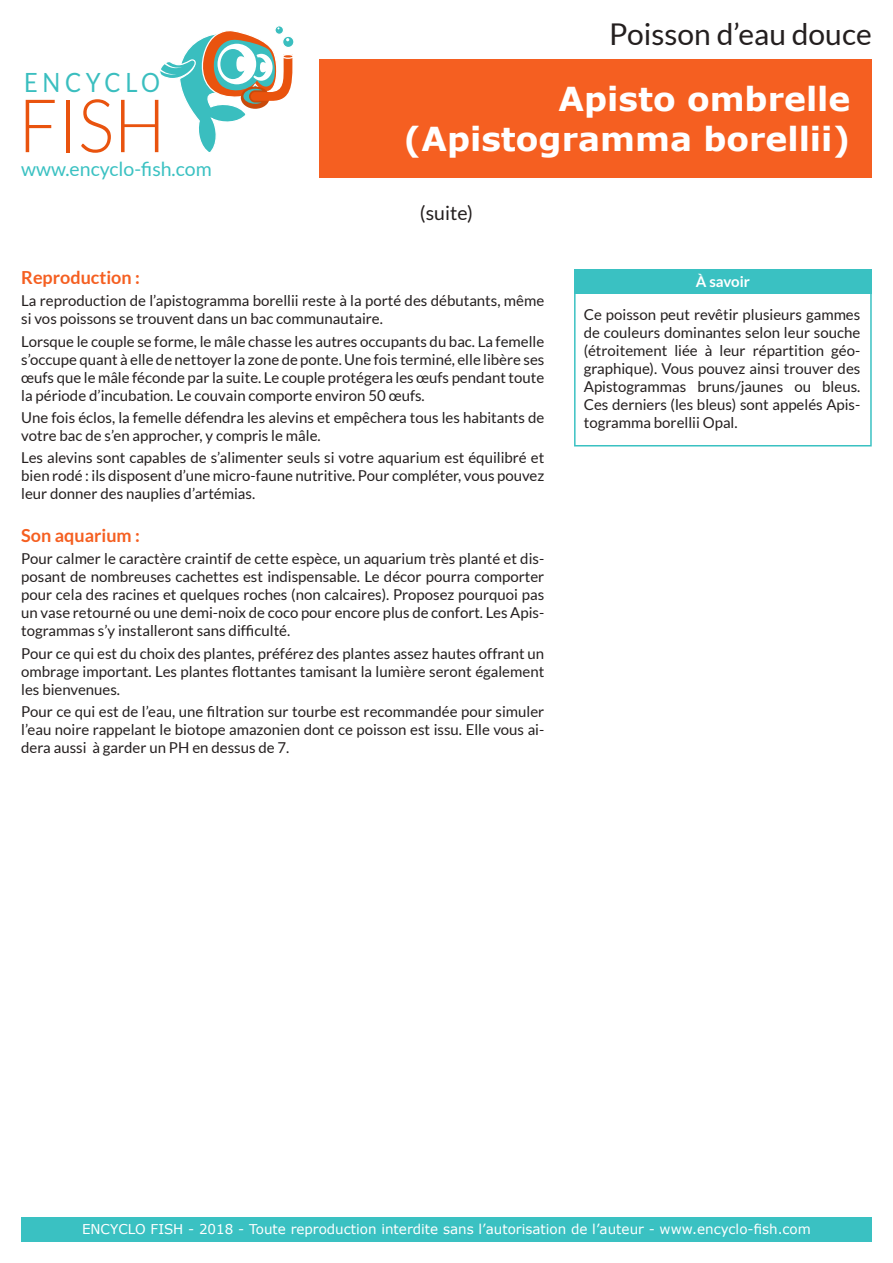
<style>
.page{position:relative;width:893px;height:1263px;background:#fff}
.page>*{position:absolute;margin:0;border:0;box-sizing:border-box;transform-origin:0 0}
.t1{font:300 73.95px "Lato";color:#e9530e;scale:.93 1}
.t2{font:700 33px/39.6px "Verdana";color:#fff;text-align:right}
.t3{font:30px "Lato";color:#241f1f}
.t4{font:26.4px "Lato";letter-spacing:.195em;color:#3abebf;scale:.89 1}
.t5{font:19.5px "Lato";color:#3ac1c2}
.t6{font:19.5px "Lato";color:#241f1f}
.t7{font:700 18px "Lato";color:#f55f21}
.t8{font:15px/18px "Lato";color:#241f1f;text-align:justify}
.t9{font:700 15px "Lato";color:#fff}
.t10{font:13.5px "Verdana";color:#fff}
</style>
<div class="page">
<div style="left:21px;top:1217px;width:851px;height:25px;background:#3ac1c2"></div>
<div style="left:574px;top:269px;width:298px;height:177px;border:2px solid #3ac1c2"></div>
<div style="left:574px;top:270px;width:298px;height:24px;background:#3ac1c2"></div>
<svg style="left:160px;top:26px;width:134px;height:126px"></svg>
<div style="left:319px;top:59px;width:553px;height:119px;background:#f55f21"></div>
<h3 class="t4" style="left:24px;top:68px;width:154px">ENCYCLO</h3>
<h1 class="t1" style="left:18px;top:86px;width:160px">FISH</h1>
<h3 class="t5" style="left:21px;top:159px;width:192px">www.encyclo-fish.com</h3>
<h3 class="t3" style="left:609px;top:18px;width:264px">Poisson d’eau douce</h3>
<h2 class="t2" style="left:403px;top:79px;width:448px">Apisto ombrelle (Apistogramma borellii)</h2>
<h3 class="t6" style="left:420px;top:202px;width:55px">(suite)</h3>
<p class="t7" style="left:21px;top:267px;width:120px">Reproduction :</p>
<p class="t8" style="left:21px;top:292px;width:525px">La reproduction de l’apistogramma borellii reste à la porté des débutants, même si vos poissons se trouvent dans un bac communautaire.</p>
<p class="t8" style="left:21px;top:332px;width:525px">Lorsque le couple se forme, le mâle chasse les autres occupants du bac. La femelle s’occupe quant à elle de nettoyer la zone de ponte. Une fois terminé, elle libère ses œufs que le mâle féconde par la suite. Le couple protégera les œufs pendant toute la période d’incubation. Le couvain comporte environ 50 œufs.</p>
<p class="t8" style="left:21px;top:408px;width:524px">Une fois éclos, la femelle défendra les alevins et empêchera tous les habitants de votre bac de s’en approcher, y compris le mâle.</p>
<p class="t8" style="left:21px;top:449px;width:525px">Les alevins sont capables de s’alimenter seuls si votre aquarium est équilibré et bien rodé : ils disposent d’une micro-faune nutritive. Pour compléter, vous pouvez leur donner des nauplies d’artémias.</p>
<p class="t7" style="left:21px;top:525px;width:120px">Son aquarium :</p>
<p class="t8" style="left:21px;top:550px;width:525px">Pour calmer le caractère craintif de cette espèce, un aquarium très planté et dis&shy;posant de nombreuses cachettes est indispensable. Le décor pourra comporter pour cela des racines et quelques roches (non calcaires). Proposez pourquoi pas un vase retourné ou une demi-noix de coco pour encore plus de confort. Les Apis&shy;togrammas s’y installeront sans difficulté.</p>
<p class="t8" style="left:21px;top:644px;width:525px">Pour ce qui est du choix des plantes, préférez des plantes assez hautes offrant un ombrage important. Les plantes flottantes tamisant la lumière seront également les bienvenues.</p>
<p class="t8" style="left:21px;top:702px;width:524px">Pour ce qui est de l’eau, une filtration sur tourbe est recommandée pour simuler l’eau noire rappelant le biotope amazonien dont ce poisson est issu. Elle vous ai&shy;dera aussi à garder un PH en dessus de 7.</p>
<p class="t9" style="left:696px;top:273px;width:56px">À savoir</p>
<p class="t8" style="left:584px;top:305px;width:278px">Ce poisson peut revêtir plusieurs gammes de couleurs dominantes selon leur souche (étroitement liée à leur répartition géo&shy;graphique). Vous pouvez ainsi trouver des Apistogrammas bruns/jaunes ou bleus.<br>Ces derniers (les bleus) sont appelés Apis&shy;togramma borellii Opal.</p>
<p class="t10" style="left:82px;top:1220px;width:730px">ENCYCLO FISH - 2018 - Toute reproduction interdite sans l’autorisation de l’auteur - www.encyclo-fish.com</p>
</div>
